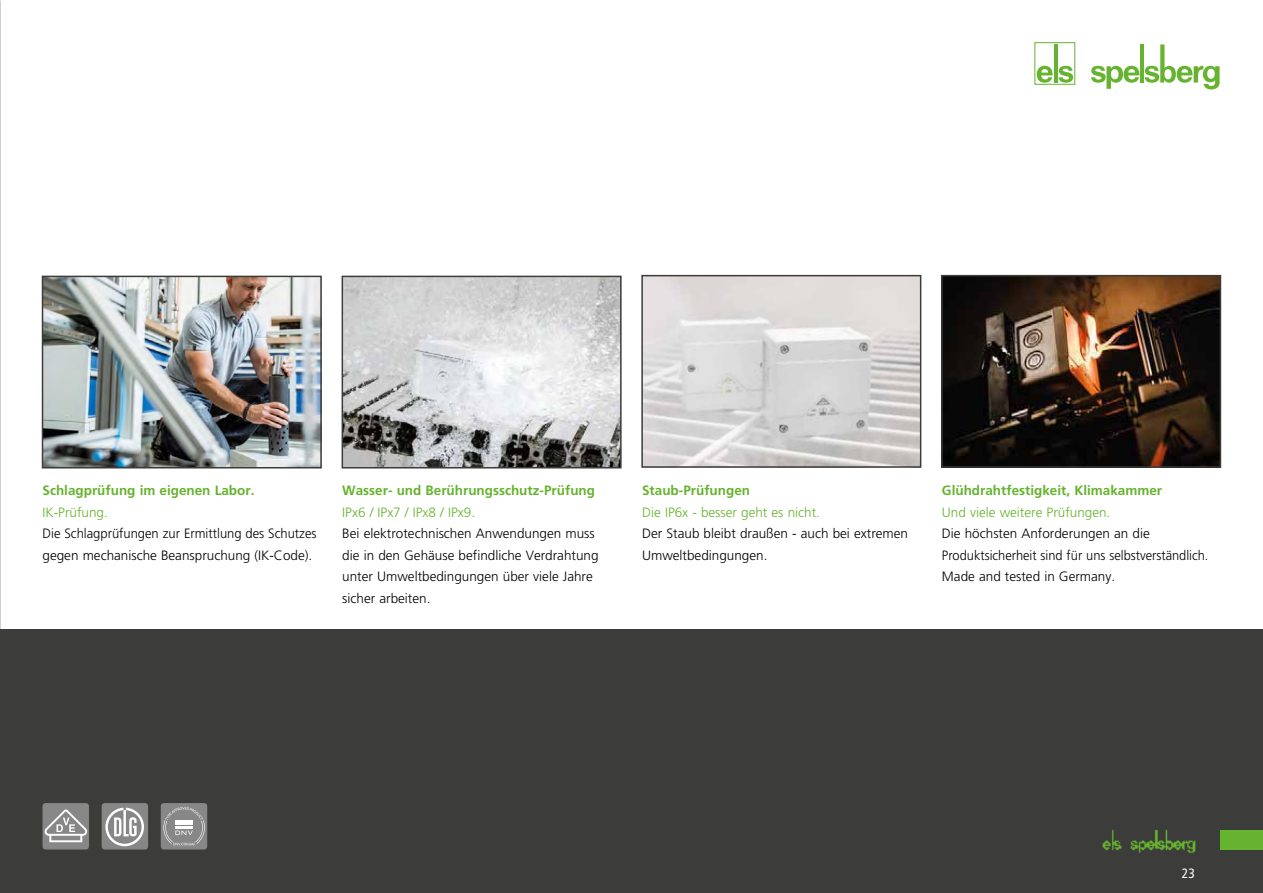
<style>
.page{position:relative;width:1263px;height:893px;background:#fff}
.page>*{position:absolute;margin:0;border:0;box-sizing:border-box;transform-origin:0 0}
.t1{font:300 13.5px/21.5px "Frutiger";color:#000}
.t2{font:700 13.5px "Frutiger";color:#65b32e}
.t3{font:300 13.5px "Frutiger";color:#65b32e}
.t4{font:300 13.5px/21.5px "Frutiger";color:#000;scale:.96 1}
.t5{font:condensed 13.5px "Frutiger";color:#fff}
</style>
<div class="page">
<img style="left:0;top:0;width:1px;height:893px">
<div style="left:0;top:629px;width:1263px;height:264px;background:#3c3c3b"></div>
<img style="left:345px;top:279px;width:274px;height:186px">
<div style="left:342px;top:276px;width:280px;height:192px;border:2px solid #3c3c3b"></div>
<img style="left:45px;top:279px;width:274px;height:186px">
<div style="left:42px;top:276px;width:280px;height:192px;border:2px solid #3c3c3b"></div>
<img style="left:644px;top:278px;width:274px;height:187px">
<div style="left:641px;top:275px;width:280px;height:193px;border:2px solid #3c3c3b"></div>
<img style="left:944px;top:278px;width:274px;height:187px">
<div style="left:941px;top:275px;width:280px;height:193px;border:2px solid #3c3c3b"></div>
<div style="left:1220px;top:830px;width:43px;height:19px;background:#65b32e"></div>
<img style="left:1102px;top:829px;width:94px;height:24px">
<div style="left:43px;top:803px;width:46px;height:46px;background:#878787;border-radius:3px"></div>
<svg style="left:45px;top:809px;width:42px;height:33px"></svg>
<div style="left:161px;top:803px;width:46px;height:46px;background:#878787;border-radius:3px"></div>
<svg style="left:163px;top:807px;width:42px;height:39px"></svg>
<div style="left:102px;top:803px;width:46px;height:46px;background:#878787;border-radius:3px"></div>
<svg style="left:105px;top:808px;width:39px;height:38px"></svg>
<hr style="left:1054px;top:44px;width:4px;height:39px;background:#65b32e">
<div style="left:1035px;top:42px;width:40px;height:42px;border:1px solid #65b32e"></div>
<svg style="left:1091px;top:44px;width:128px;height:45px"></svg>
<svg style="left:1037px;top:66px;width:36px;height:17px"></svg>
<p class="t2" style="left:43px;top:483px;width:213px">Schlagprüfung im eigenen Labor.</p>
<p class="t3" style="left:43px;top:505px;width:67px">IK-Prüfung.</p>
<p class="t4" style="left:43px;top:523px;width:287px">Die Schlagprüfungen zur Ermittlung des Schutzes gegen mechanische Beanspruchung (IK-Code).</p>
<p class="t2" style="left:342px;top:483px;width:254px">Wasser- und Berührungsschutz-Prüfung</p>
<p class="t3" style="left:342px;top:505px;width:134px">IPx6 / IPx7 / IPx8 / IPx9.</p>
<p class="t1" style="left:342px;top:523px;width:258px">Bei elektrotechnischen Anwendungen muss die in den Gehäuse befindliche Verdrahtung unter Umweltbedingungen über viele Jahre sicher arbeiten.</p>
<p class="t2" style="left:642px;top:483px;width:110px">Staub-Prüfungen</p>
<p class="t3" style="left:642px;top:505px;width:179px">Die IP6x - besser geht es nicht.</p>
<p class="t1" style="left:642px;top:523px;width:267px">Der Staub bleibt draußen - auch bei extremen<br>Umweltbedingungen.</p>
<p class="t2" style="left:942px;top:483px;width:222px">Glühdrahtfestigkeit, Klimakammer</p>
<p class="t3" style="left:942px;top:505px;width:170px">Und viele weitere Prüfungen.</p>
<p class="t1" style="left:942px;top:523px;width:268px">Die höchsten Anforderungen an die<br>Produktsicherheit sind für uns selbstverständlich.<br>Made and tested in Germany.</p>
<p class="t5" style="left:1182px;top:866px;width:14px">23</p>
</div>
